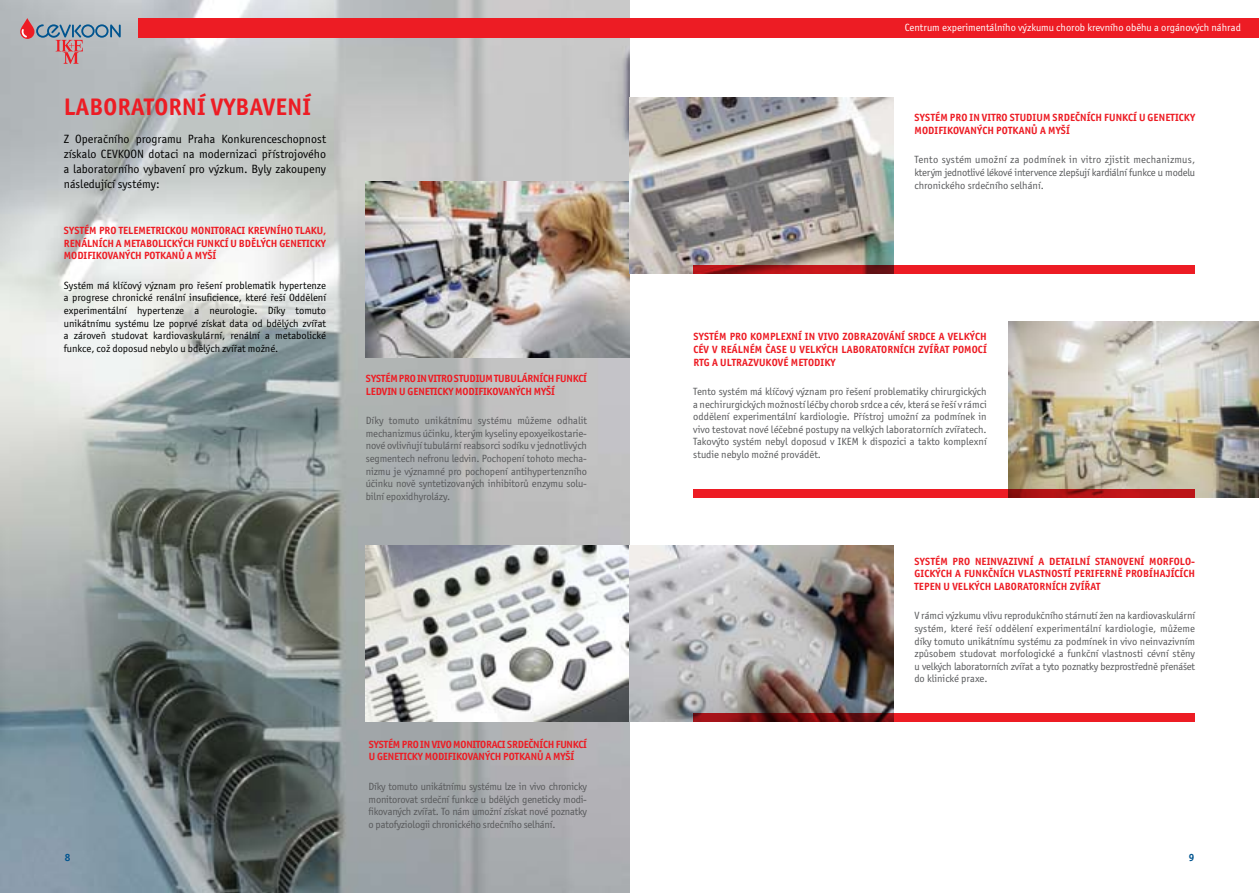
<style>
.page{position:relative;width:1259px;height:893px;background:#fff}
.page>*{position:absolute;margin:0;border:0;box-sizing:border-box;transform-origin:0 0}
.t1{font:700 24px "Officina Sans Itc TOT";letter-spacing:.015em;color:#ed1c24}
.t2{font:12px/15px "Officina Sans Itc TOT";color:#000}
.t3{font:10.5px/12.6px "Officina Sans Itc TOT";letter-spacing:-.01em;color:#58595b;text-align:justify}
.t4{font:700 10.5px/12.6px "Officina Sans Itc TOT";letter-spacing:.015em;color:#ed1c24}
.t5{font:10.5px/12.6px "Officina Sans Itc TOT";color:#000;text-align:justify}
.t6{font:10.5px "Officina Sans Itc TOT";color:#fff}
.t7{font:700 10.5px/12.6px "Officina Sans Itc TOT";letter-spacing:-.01em;color:#ed1c24}
.t8{font:700 10.5px/12.6px "Officina Sans Itc TOT";letter-spacing:-.015em;color:#ed1c24}
.t9{font:700 10.5px "Officina Sans Itc TOT";letter-spacing:-.005em;color:#ed1c24}
.t10{font:700 10.5px "Officina Sans Itc TOT";color:#00548f}
</style>
<div class="page">
<img style="left:0;top:0;width:629px;height:893px">
<svg style="left:20px;top:18px;width:101px;height:46px;background:#aaa4ad"></svg>
<div style="left:139px;top:18px;width:1120px;height:19px;background:#ed1c24"></div>
<img style="left:366px;top:182px;width:263px;height:176px">
<img style="left:366px;top:546px;width:527px;height:175px">
<img style="left:629px;top:98px;width:264px;height:176px">
<img style="left:1008px;top:322px;width:251px;height:175px">
<svg style="left:693px;top:265px;width:502px;height:9px;background:#d0181e"></svg>
<svg style="left:693px;top:489px;width:502px;height:8px;background:#d6181e"></svg>
<svg style="left:693px;top:713px;width:502px;height:8px;background:#bc151b"></svg>
<h1 class="t1" style="left:64px;top:92px;width:248px">LABO RATORNÍ VYBAVENÍ</h1>
<p class="t2" style="left:64px;top:131px;width:264px">ZOperačního programu Praha Konkurenceschopnost získalo CEVKOON</p>
<p class="t2" style="left:64px;top:146px;width:264px;text-align:justify;text-indent:85px">dotaci na modernizaci přístrojového a laboratorního vybavení pro výzkum. Byly zakoupeny následující systémy:</p>
<p class="t4" style="left:64px;top:224px;width:264px">SYSTÉM PRO TELEMETRICKO U MONITORACI KREVNÍHO TLAKU,<br>RENÁLNÍCH A METABOLI</p>
<p class="t4" style="left:167px;top:237px;width:160px">CKÝCH FUNKCÍ U BD ĚLÝCH GENETICKY</p>
<p class="t4" style="left:64px;top:249px;width:35px">MODIFIKOV</p>
<p class="t4" style="left:113px;top:249px;width:105px">ANÝCH POTKANŮ A MYŠÍ</p>
<p class="t5" style="left:64px;top:279px;width:264px">Systém má klíčový význam pro řešení problematik hypertenze a progrese chronické renální insuficience, které řeší Oddělení experimentální hypertenze a neurologie. Díky tomuto unikátnímu systému lze poprvé získat data od bdělých zvířat a zároveň studovat kardiovaskulární, renální a metabolické funkce, což doposud nebylo u bdělých zvířat možné.</p>
<p class="t7" style="left:366px;top:372px;width:222px">SYSTÉM PRO IN VITRO STUDIUM TUBULÁRNÍCH FUNKCÍ<br>LEDVIN U GENETICKY MODIFIKOV</p>
<p class="t9" style="left:503px;top:385px;width:53px">ANÝCH MYŠÍ</p>
<p class="t3" style="left:366px;top:414px;width:223px">Díky tomuto unikátnímu systému můžeme odhalit mechanizmus účinku, kterým kyseliny epoxyeikostarie&shy;nové ovlivňují tubulární reabsorci sodíku v jednotlivých segmentech nefronu ledvin. Pochopení tohoto mecha&shy;nizmu je významné pro pochopení antihypertenzního účinku nově syntetizovaných inhibitorů enzymu solu&shy;bilní epoxidhyrolázy.</p>
<p class="t10" style="left:65px;top:851px;width:7px">8</p>
<p class="t8" style="left:369px;top:738px;width:69px">SYSTÉM PRO IN VIVO</p>
<p class="t8" style="left:369px;top:738px;width:220px;text-indent:85px">MONITORACI SRDEČNÍCH FUNKCÍ<br>U GENETICKY MODIFIKOV</p>
<p class="t9" style="left:473px;top:750px;width:103px">ANÝCH POTKANŮ A MYŠÍ</p>
<p class="t3" style="left:369px;top:780px;width:220px">Díky tomuto unikátnímu systému lze in vivo chronicky monitorovat srdeční funkce u bdělých geneticky modi&shy;fikovaných zvířat. To nám umožní získat nové poznatky o patofyziologii chronického srdečního selhání.</p>
<p class="t6" style="left:904px;top:21px;width:338px">Centrum experimentálního výzkumu chorob krevního oběhu a orgánových náhrad</p>
<p class="t4" style="left:914px;top:111px;width:282px">SYSTÉM PRO IN VITRO STUDIUM SRDEČNÍCH FUNKCÍ U GENETICKY<br>MODIFIKOV</p>
<p class="t4" style="left:964px;top:124px;width:107px">ANÝCH POTKANŮ A MYŠÍ</p>
<p class="t3" style="left:914px;top:154px;width:282px">Tento systém umožní za podmínek in vitro zjistit mechanizmus, kterým jednotlivé lékové intervence zlepšují kardiální funkce u modelu chronického srdečního selhání.</p>
<p class="t4" style="left:693px;top:330px;width:132px">SYSTÉM PRO KOMPLEXNÍ IN VIVO</p>
<p class="t4" style="left:693px;top:330px;width:295px;text-align:justify;text-indent:149px">ZOB RAZOVÁNÍ SRDCE A VELKÝCH CÉV V REÁLNÉM ČASE U VELKÝCH LABO RATORNÍCH ZVÍŘAT POMOCÍ RTG</p>
<p class="t4" style="left:712px;top:356px;width:103px">A ULTRAZVUKOVÉ METODIK</p>
<p class="t4" style="left:830px;top:356px;width:7px">Y</p>
<p class="t3" style="left:693px;top:385px;width:295px">Tento systém má klíčový význam pro řešení problematiky chirurgických a nechirurgických možností léčby chorob srdce a cév, která se řeší v rámci oddělení experimentální kardiologie. Přístroj umožní za podmínek in vivo testovat nové léčebné postupy na velkých laboratorních zvířatech.<br>Takovýto systém nebyl doposud v IKEM k dispozici a takto komplexní studie nebylo možné provádět.</p>
<p class="t4" style="left:914px;top:555px;width:282px;text-align:justify">SYSTÉM PRO NEINVAZIVNÍ A D ETAILNÍ STANOVENÍ MORFOLO-GICKÝCH A FUNKČNÍCH VLASTNOSTÍ PERIFERNĚ PROBÍHAJÍCÍCH TEPEN U VELKÝCH LABO RATORNÍCH ZVÍŘAT</p>
<p class="t3" style="left:914px;top:610px;width:283px">V rámci výzkumu vlivu reprodukčního stárnutí žen na kardiovaskulární systém, které řeší oddělení experimentální kardiologie, můžeme díky tomuto unikátnímu systému za podmínek in vivo neinvazivním způsobem studovat morfologické a funkční vlastnosti cévní stěny u velkých laboratorních zvířat a tyto poznatky bezprostředně přenášet do klinické praxe.</p>
<p class="t10" style="left:1188px;top:851px;width:7px">9</p>
</div>
